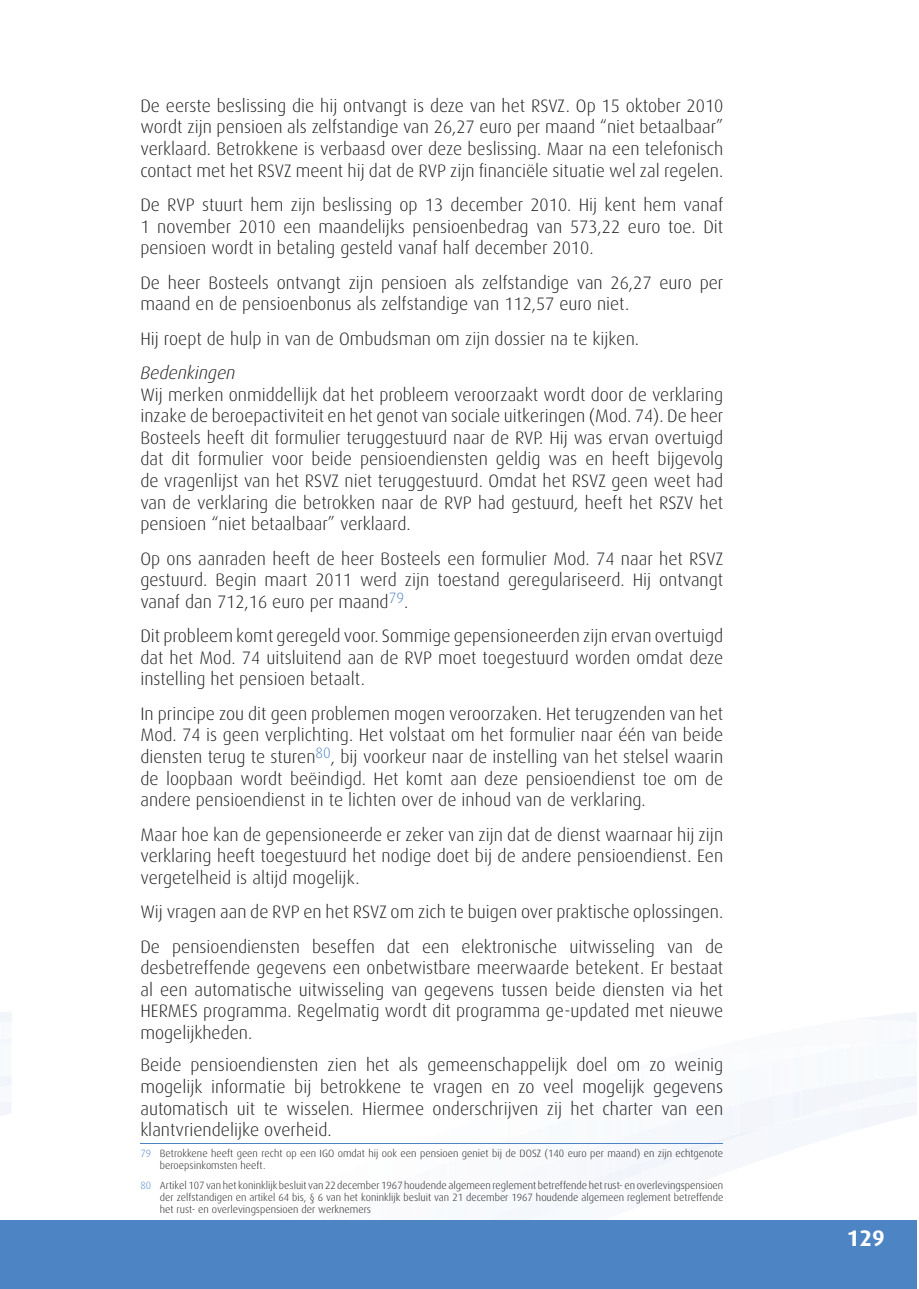
<style>
.page{position:relative;width:919px;height:1289px;background:#fff}
.page>*{position:absolute;margin:0;border:0;box-sizing:border-box;transform-origin:0 0}
.t1{font:700 22.5px "Dax";color:#fff}
.t2{font:300 18px/21.6px "Dax";color:#231f20;text-align:justify}
.t3{font:italic 300 18px "Dax";color:#231f20}
.t4{font:300 10.5px/12px "Dax";color:#231f20}
.s1{color:#4d84c4}
</style>
<div class="page">
<svg style="left:0;top:1102px;width:11px;height:14px"></svg>
<svg style="left:0;top:1012px;width:11px;height:9px"></svg>
<svg style="left:0;top:1076px;width:11px;height:10px"></svg>
<svg style="left:0;top:1038px;width:11px;height:7px"></svg>
<svg style="left:860px;top:1012px;width:56px;height:7px"></svg>
<div style="left:0;top:1220px;width:916px;height:68px;background:#4d84c4"></div>
<hr style="left:140px;top:1143px;width:583px;height:1px;background:#4d84c4">
<p class="t2" style="left:140px;top:95px;width:584px">De eerste beslissing die hij ontvangt is deze van het RSVZ. Op 15 oktober 2010 wordt zijn pensioen als zelfstandige van 26,27 euro per maand “niet betaalbaar” verklaard. Betrokkene is verbaasd over deze beslissing. Maar na een telefonisch contact met het RSVZ meent hij dat de RVP zijn financiële situatie wel zal regelen.</p>
<p class="t2" style="left:140px;top:194px;width:584px">De RVP stuurt hem zijn beslissing op 13 december 2010. Hij kent hem vanaf 1 november 2010 een maandelijks pensioenbedrag van 573,22 euro toe. Dit pensioen wordt in betaling gesteld vanaf half december 2010.</p>
<p class="t2" style="left:140px;top:272px;width:584px">De heer Bosteels ontvangt zijn pensioen als zelfstandige van 26,27 euro per maand en de pensioenbonus als zelfstandige van 112,57 euro niet.</p>
<p class="t2" style="left:140px;top:328px;width:500px">Hij roept de hulp in van de Ombudsman om zijn dossier na te kijken.</p>
<p class="t3" style="left:140px;top:363px;width:97px">Bedenkingen</p>
<p class="t2" style="left:140px;top:384px;width:584px">Wij merken onmiddellijk dat het probleem veroorzaakt wordt door de verklaring inzake de beroepactiviteit en het genot van sociale uitkeringen (Mod. 74). De heer Bosteels heeft dit formulier teruggestuurd naar de RVP. Hij was ervan overtuigd dat dit formulier voor beide pensioendiensten geldig was en heeft bijgevolg de vragenlijst van het RSVZ niet teruggestuurd. Omdat het RSVZ geen weet had van de verklaring die betrokken naar de RVP had gestuurd, heeft het RSZV het pensioen “niet betaalbaar” verklaard.</p>
<p class="t2" style="left:140px;top:548px;width:584px">Op ons aanraden heeft de heer Bosteels een formulier Mod. 74 naar het RSVZ gestuurd. Begin maart 2011 werd zijn toestand geregulariseerd. Hij ontvangt vanaf dan 712,16 euro per maand<sup>79</sup>.</p>
<p class="t2" style="left:140px;top:625px;width:584px">Dit probleem komt geregeld voor. Sommige gepensioneerden zijn ervan overtuigd dat het Mod. 74 uitsluitend aan de RVP moet toegestuurd worden omdat deze instelling het pensioen betaalt.</p>
<p class="t2" style="left:140px;top:703px;width:584px">In principe zou dit geen problemen mogen veroorzaken. Het terugzenden van het Mod. 74 is geen verplichting. Het volstaat om het formulier naar één van beide diensten terug te sturen<sup>80</sup>, bij voorkeur naar de instelling van het stelsel waarin de loopbaan wordt beëindigd. Het komt aan deze pensioendienst toe om de andere pensioendienst in te lichten over de inhoud van de verklaring.</p>
<p class="t2" style="left:140px;top:823px;width:584px">Maar hoe kan de gepensioneerde er zeker van zijn dat de dienst waarnaar hij zijn verklaring heeft toegestuurd het nodige doet bij de andere pensioendienst. Een vergetelheid is altijd mogelijk.</p>
<p class="t2" style="left:140px;top:895px;width:584px;line-height:34.3px">Wij vragen aan de RVP en het RSVZ om zich te buigen over praktische oplossingen.<br>De pensioendiensten beseffen dat een elektronische uitwisseling van de</p>
<p class="t2" style="left:140px;top:957px;width:584px">desbetreffende gegevens een onbetwistbare meerwaarde betekent. Er bestaat al een automatische uitwisseling van gegevens tussen beide diensten via het HERMES programma. Regelmatig wordt dit programma ge-updated met nieuwe mogelijkheden.</p>
<p class="t2" style="left:140px;top:1054px;width:584px">Beide pensioendiensten zien het als gemeenschappelijk doel om zo weinig mogelijk informatie bij betrokkene te vragen en zo veel mogelijk gegevens automatisch uit te wisselen. Hiermee onderschrijven zij het charter van een klantvriendelijke overheid.</p>
<p class="t4" style="left:160px;top:1147px;width:564px;text-indent:-19px"><span class="s1">79</span> Betrokkene heeft geen recht op een IGO omdat hij ook een pensioen geniet bij de DOSZ (140 euro per maand) en zijn echtgenote beroepsinkomsten heeft.</p>
<p class="t4" style="left:160px;top:1179px;width:565px;text-align:justify;text-indent:-19px"><span class="s1">80</span> Artikel 107 van het koninklijk besluit van 22 december 1967 houdende algemeen reglement betreffende het rust- en overlevingspensioen der zelfstandigen en artikel 64 bis, § 6 van het koninklijk besluit van 21 december 1967 houdende algemeen reglement betreffende het rust- en overlevingspensioen der werknemers</p>
<p class="t1" style="left:846px;top:1225px;width:40px">129</p>
</div>
